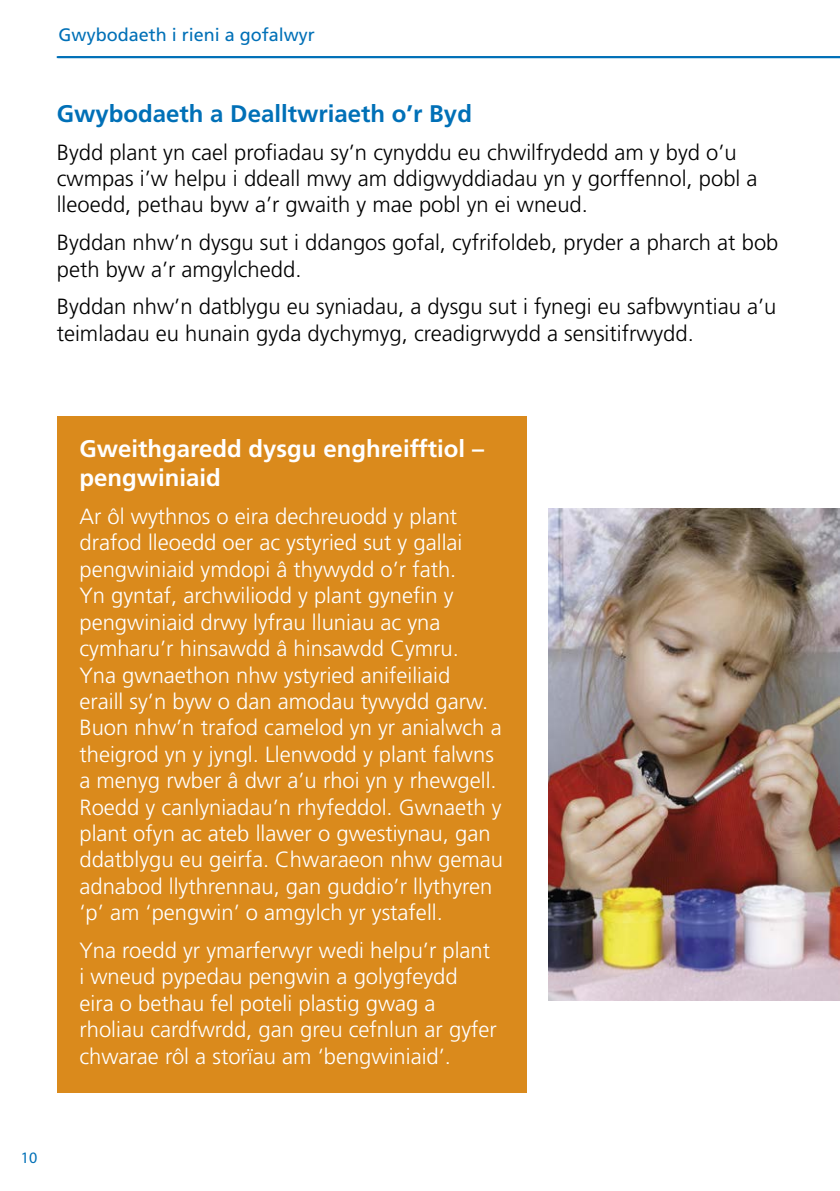
<style>
.page{position:relative;width:840px;height:1191px;background:#fff}
.page>*{position:absolute;margin:0;border:0;box-sizing:border-box;transform-origin:0 0}
.H3_White_12pt{font:700 24px/28.8px "Frutiger LT Std";color:#fff}
.H3_Blue_12pt{font:700 24px "Frutiger LT Std";color:#0070b7}
.Body_Text_White{font:300 22px/26.4px "Frutiger LT Std";color:#fff}
.Body_Text{font:300 22px/26.4px "Frutiger LT Std";color:#000}
.t1{font:18px "Frutiger LT Std";color:#0070b7}
.t2{font:16px "Myriad Pro";color:#0070b7}
</style>
<div class="page">
<hr style="left:57px;top:56px;width:782px;height:2px;background:#0070b7">
<div style="left:57px;top:417px;width:469px;height:676px;background:#da8a1c"></div>
<img style="left:548px;top:509px;width:291px;height:491px">
<p class="t1" style="left:59px;top:24px;width:258px">Gwybodaeth i rieni a gofalwyr</p>
<h3 class="H3_Blue_12pt" style="left:57px;top:99px;width:416px">Gwybodaeth a Dealltwriaeth o’r Byd</h3>
<p class="Body_Text" style="left:57px;top:139px;width:702px">Bydd plant yn cael profiadau sy’n cynyddu eu chwilfrydedd am y byd o’u cwmpas i’w helpu i ddeall mwy am ddigwyddiadau yn y gorffennol, pobl a lleoedd, pethau byw a’r gwaith y mae pobl yn ei wneud.</p>
<p class="Body_Text" style="left:57px;top:230px;width:722px">Byddan nhw’n dysgu sut i ddangos gofal, cyfrifoldeb, pryder a pharch at bob peth byw a’r amgylchedd.</p>
<p class="Body_Text" style="left:57px;top:294px;width:720px">Byddan nhw’n datblygu eu syniadau, a dysgu sut i fynegi eu safbwyntiau a’u teimladau eu hunain gyda dychymyg, creadigrwydd a sensitifrwydd.</p>
<p class="t2" style="left:21px;top:1148px;width:18px">10</p>
<h3 class="H3_White_12pt" style="left:79px;top:435px;width:406px">Gweithgaredd dysgu enghreifftiol – pengwiniaid</h3>
<p class="Body_Text_White" style="left:79px;top:503px;width:425px">Ar ôl wythnos o eira dechreuodd y plant drafod lleoedd oer ac ystyried sut y gallai pengwiniaid ymdopi â thywydd o’r fath.<br>Yn gyntaf, archwiliodd y plant gynefin y pengwiniaid drwy lyfrau lluniau ac yna cymharu’r hinsawdd â hinsawdd Cymru.<br>Yna gwnaethon nhw ystyried anifeiliaid<br>eraill sy’n byw o dan amodau tywydd garw.<br>Buon nhw’n trafod camelod yn yr anialwch a theigrod yn y jyngl. Llenwodd y plant falwns a menyg rwber â dwr a’u rhoi yn y rhewgell.<br>Roedd y canlyniadau’n rhyfeddol. Gwnaeth y plant ofyn ac ateb llawer o gwestiynau, gan ddatblygu eu geirfa. Chwaraeon nhw gemau adnabod llythrennau, gan guddio’r llythyren ‘p’ am ‘pengwin’ o amgylch yr ystafell.</p>
<p class="Body_Text_White" style="left:79px;top:937px;width:418px">Yna roedd yr ymarferwyr wedi helpu’r plant i wneud pypedau pengwin a golygfeydd eira o bethau fel poteli plastig gwag a rholiau cardfwrdd, gan greu cefnlun ar gyfer chwarae rôl a storïau am ‘bengwiniaid’.</p>
</div>
